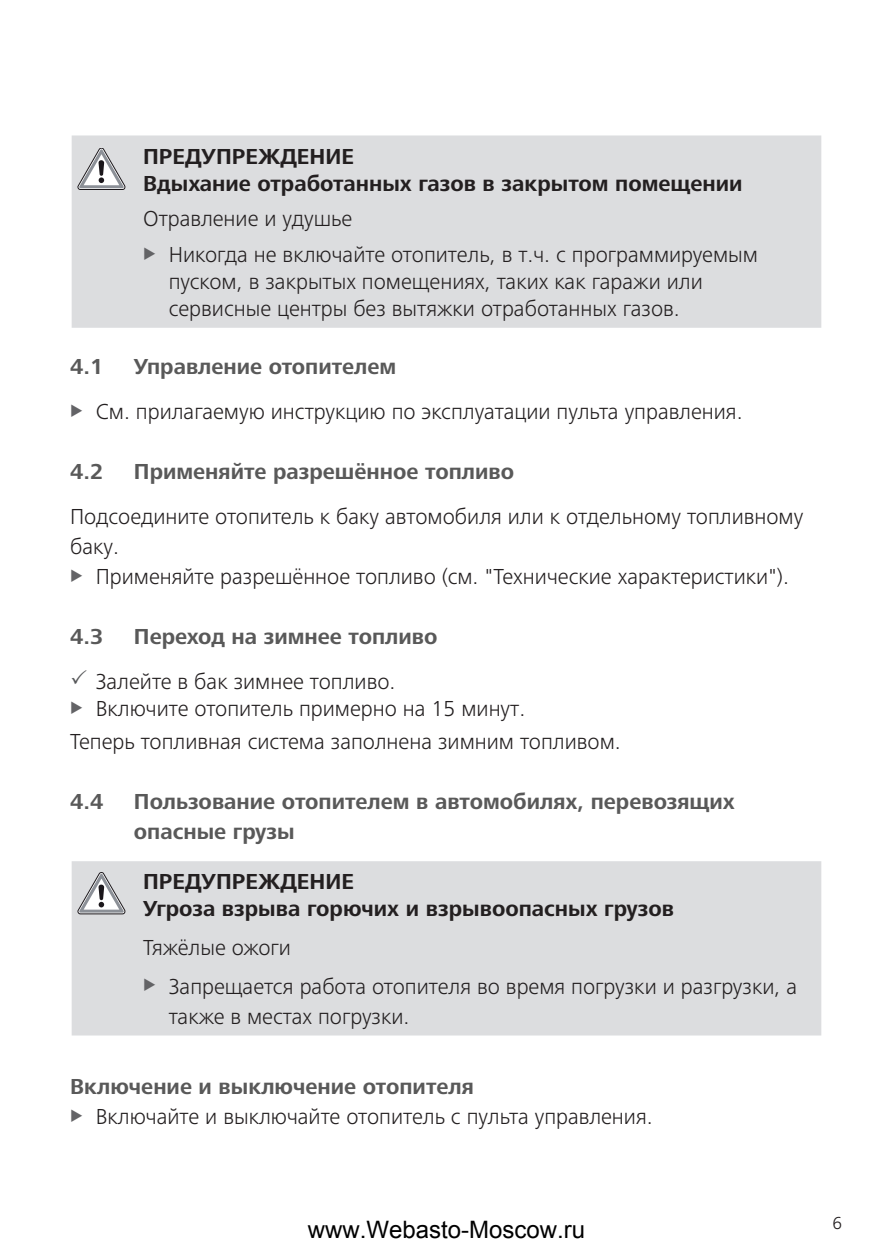
<style>
.page{position:relative;width:893px;height:1259px;background:#fff}
.page>*{position:absolute;margin:0;border:0;box-sizing:border-box;transform-origin:0 0}
.t1{font:24px "Arial";color:#000}
.Webasto_A6_Fließtex{font:300 22.5px/27px "Frutiger Next LTW1 G";color:#231f20}
.Ü3{font:700 22.5px/30px "Frutiger Next LTW1 G";color:#595959}
.Webasto_A6_WH_Art_u{font:700 22.5px "Frutiger Next LTW1 G";color:#231f20}
.Webasto_A6_WHFolgen{font:300 22.5px "Frutiger Next LTW1 G";color:#231f20}
.Webasto_WH_A6_Warnw{font:700 22.5px "Frutiger Next LTW1 G";color:#231f20}
.Webasto_A6_WH_Warnw{font:700 22.5px "Frutiger Next LTW1 G";color:#231f20}
.t2{font:300 18px "Frutiger Next LTW1 G";color:#231f20}
.s1{color:#57585a}
</style>
<div class="page">
<div style="left:72px;top:135px;width:749px;height:193px;background:#dcdddf"></div>
<svg style="left:78px;top:148px;width:47px;height:42px"></svg>
<div style="left:72px;top:861px;width:749px;height:174px;background:#dcdddf"></div>
<svg style="left:78px;top:872px;width:47px;height:42px"></svg>
<svg style="left:144px;top:247px;width:11px;height:12px"></svg>
<svg style="left:144px;top:978px;width:11px;height:13px"></svg>
<p class="Webasto_WH_A6_Warnw" style="left:143px;top:143px;width:212px">ПРЕДУПРЕЖДЕНИЕ</p>
<p class="Webasto_A6_WH_Art_u" style="left:143px;top:170px;width:601px">Вдыхание отработанных газов в закрытом помещении</p>
<p class="Webasto_A6_WHFolgen" style="left:143px;top:206px;width:211px">Отравление и удушье</p>
<p class="Webasto_A6_Fließtex" style="left:169px;top:241px;width:591px">Никогда не включайте отопитель, в т.ч. с программируемым пуском, в закрытых помещениях, таких как гаражи или сервисные центры без вытяжки отработанных газов.</p>
<p class="Ü3" style="left:70px;top:352px;width:35px">4.1</p>
<p class="Ü3" style="left:134px;top:352px;width:264px">Управление отопителем</p>
<p class="Webasto_A6_Fließtex" style="left:96px;top:398px;width:648px">См. прилагаемую инструкцию по эксплуатации пульта управления.</p>
<p class="Ü3" style="left:70px;top:457px;width:35px">4.2</p>
<p class="Ü3" style="left:134px;top:457px;width:382px">Применяйте разрешённое топливо</p>
<p class="Webasto_A6_Fließtex" style="left:70px;top:501px;width:735px;line-height:30px">Подсоедините отопитель к баку автомобиля или к отдельному топливному баку.</p>
<p class="Webasto_A6_Fließtex" style="left:96px;top:563px;width:695px">Применяйте разрешённое топливо (см. "Технические характеристики").</p>
<p class="Ü3" style="left:70px;top:622px;width:35px">4.3</p>
<p class="Ü3" style="left:134px;top:622px;width:305px">Переход на зимнее топливо</p>
<p class="Webasto_A6_Fließtex" style="left:70px;top:668px;width:327px"><span class="s1">✓</span> Залейте в бак зимнее топливо.</p>
<p class="Webasto_A6_Fließtex" style="left:96px;top:695px;width:431px">Включите отопитель примерно на 15 минут.</p>
<p class="Webasto_A6_Fließtex" style="left:70px;top:728px;width:552px">Теперь топливная система заполнена зимним топливом.</p>
<p class="Ü3" style="left:70px;top:787px;width:35px">4.4</p>
<p class="Ü3" style="left:134px;top:787px;width:602px">Пользование отопителем в автомобилях, перевозящих опасные грузы</p>
<p class="Webasto_A6_WH_Warnw" style="left:143px;top:869px;width:212px">ПРЕДУПРЕЖДЕНИЕ</p>
<p class="Webasto_A6_WH_Art_u" style="left:143px;top:896px;width:532px">Угроза взрыва горючих и взрывоопасных грузов</p>
<p class="Webasto_A6_WHFolgen" style="left:143px;top:934px;width:149px">Тяжёлые ожоги</p>
<p class="Webasto_A6_Fließtex" style="left:169px;top:971px;width:630px;line-height:30px">Запрещается работа отопителя во время погрузки и разгрузки, а также в местах погрузки.</p>
<p class="Ü3" style="left:70px;top:1072px;width:405px">Включение и выключение отопителя</p>
<p class="Webasto_A6_Fließtex" style="left:96px;top:1103px;width:559px">Включайте и выключайте отопитель с пульта управления.</p>
<p class="t1" style="left:308px;top:1213px;width:279px">www.Webasto-Moscow.ru</p>
<p class="t2" style="left:832px;top:1213px;width:11px">6</p>
</div>
